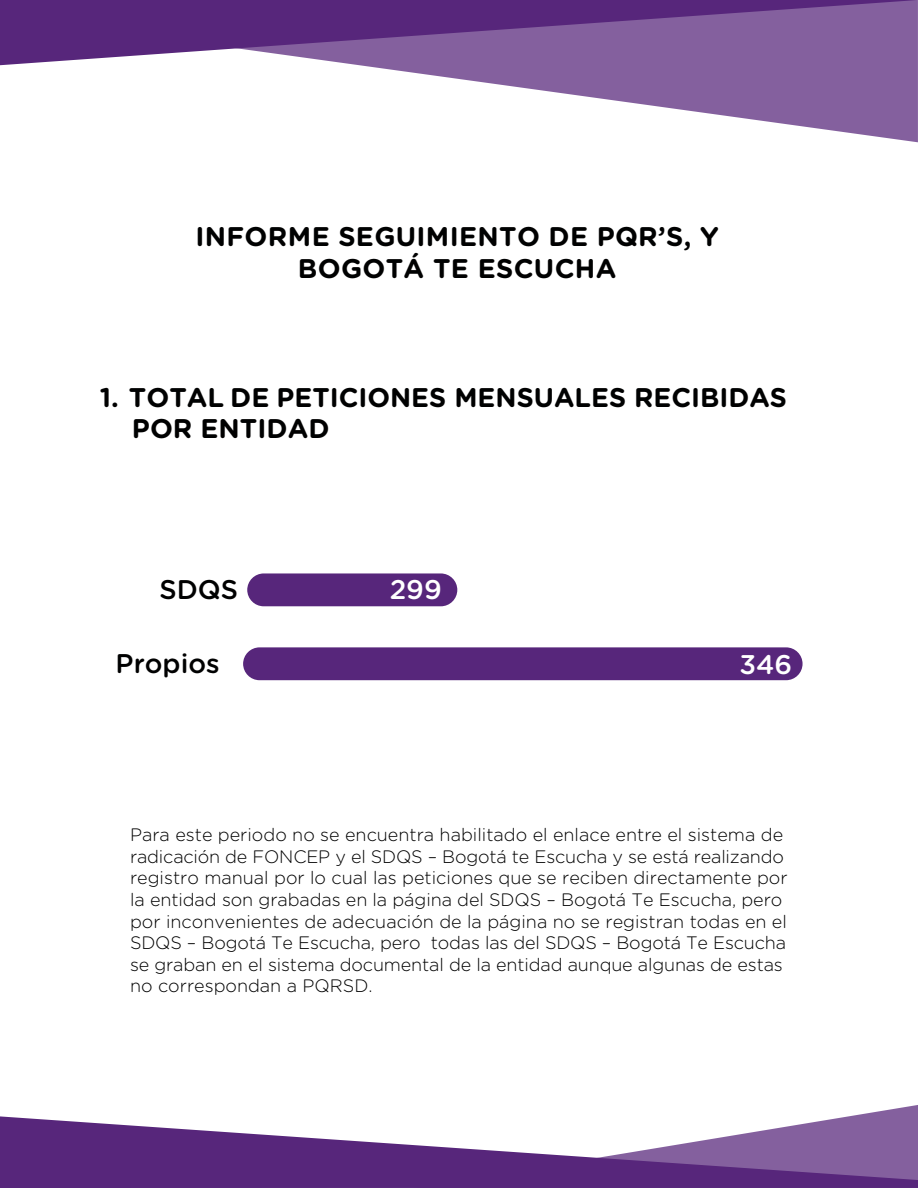
<style>
.page{position:relative;width:918px;height:1188px;background:#fff}
.page>*{position:absolute;margin:0;border:0;box-sizing:border-box;transform-origin:0 0}
.t1{font:700 27px/30.8px "Gotham Rounded";color:#000101}
.t2{font:500 27px "Gotham Rounded";color:#000101}
.t3{font:500 27px "Gotham Rounded";color:#fff}
.t4{font:300 18px/21.6px "Gotham Rounded";letter-spacing:-.005em;color:#000101}
</style>
<div class="page">
<svg style="left:0;top:65px;width:918px;height:77px"></svg>
<svg style="left:0;top:1116px;width:415px;height:72px;fill:#57267b"></svg>
<svg style="left:415px;top:1105px;width:503px;height:83px"></svg>
<svg style="left:0;top:0;width:918px;height:65px"></svg>
<div style="left:247px;top:573px;width:210px;height:33px;background:#57267b;border-radius:16px"></div>
<div style="left:243px;top:647px;width:560px;height:33px;background:#57267b;border-radius:16px"></div>
<h1 class="t1" style="left:196px;top:219px;width:525px;line-height:32.4px;text-align:center">INFORME SEGUIMIENTO DE PQR’S, Y<br>BOGOTÁ TE ESCUCHA</h1>
<h1 class="t1" style="left:132px;top:381px;width:657px;text-indent:-32px">1. TOTAL DE PETICIONES MENSUALES RECIBIDAS<br>POR ENTIDAD</h1>
<h1 class="t2" style="left:160px;top:570px;width:80px">SDQS</h1>
<h1 class="t2" style="left:116px;top:644px;width:106px">Propios</h1>
<h1 class="t3" style="left:390px;top:570px;width:53px">299</h1>
<h1 class="t3" style="left:739px;top:646px;width:54px">346</h1>
<p class="t4" style="left:130px;top:823px;width:659px">Para este periodo no se encuentra habilitado el enlace entre el sistema de radicación de FONCEP y el SDQS – Bogotá te Escucha y se está realizando registro manual por lo cual las peticiones que se reciben directamente por la entidad son grabadas en la página del SDQS – Bogotá Te Escucha, pero por inconvenientes de adecuación de la página no se registran todas en el SDQS – Bogotá Te Escucha, pero todas las del SDQS – Bogotá Te Escucha se graban en el sistema documental de la entidad aunque algunas de estas no correspondan a PQRSD.</p>
</div>
